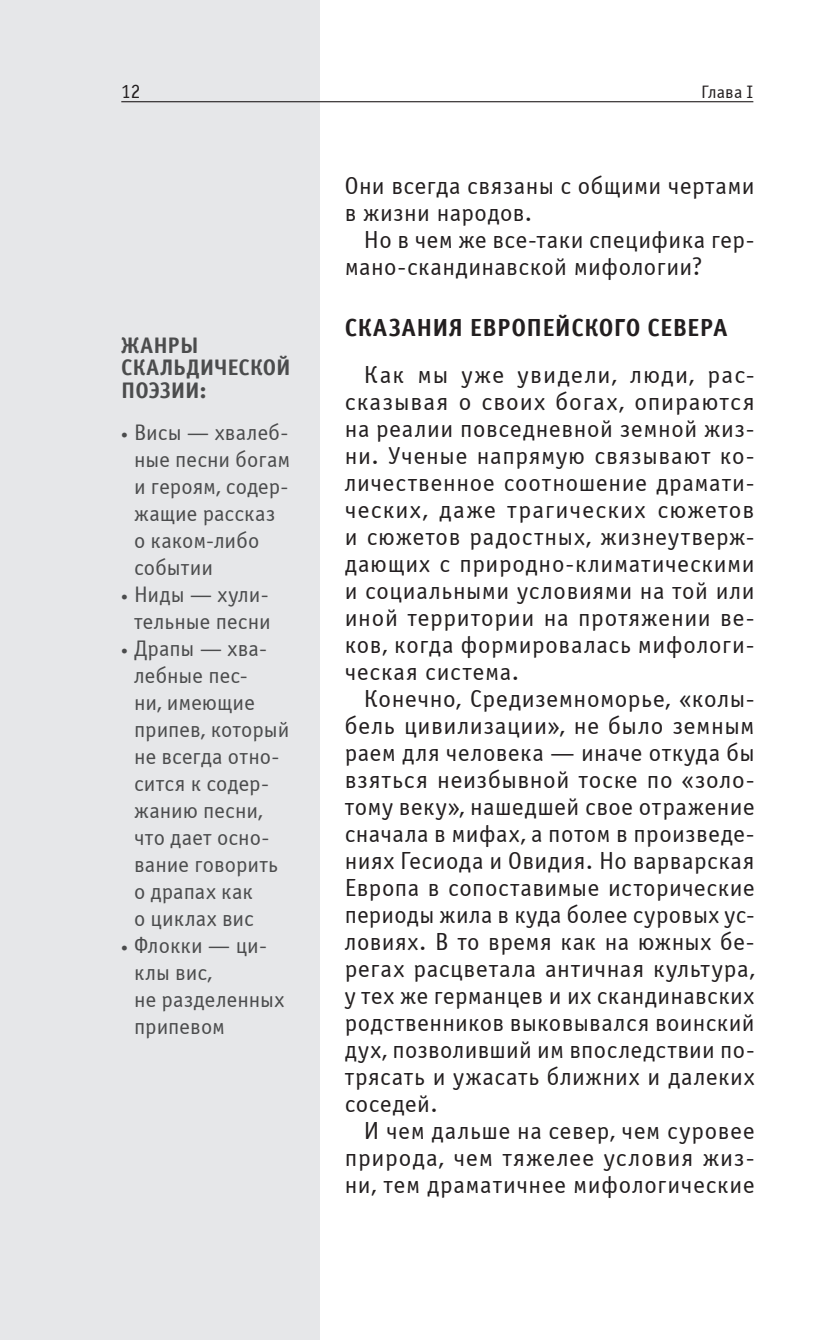
<style>
.page{position:relative;width:830px;height:1340px;background:#fff}
.page>*{position:absolute;margin:0;border:0;box-sizing:border-box;transform-origin:0 0}
.t1{font:24.75px/27px "Officina Sans C";letter-spacing:.025em;color:#231f20;text-align:justify}
.t2{font:700 24.75px "Officina Sans C";letter-spacing:.015em;color:#231f20}
.t3{font:22.5px "Officina Sans C";letter-spacing:.005em;color:#4b4c4d}
.t4{font:700 22.5px/22.5px "Officina Sans C";color:#4b4c4d}
.t5{font:20.25px "Officina Sans C";color:#231f20;scale:.95 1}
.t6{font:18px "Officina Sans C";letter-spacing:.01em;color:#231f20}
.s1{font-size:13.5px}
</style>
<div class="page">
<div style="left:0;top:0;width:319px;height:1339px;background:#e6e7e9"></div>
<hr style="left:121px;top:101px;width:632px;height:1px;background:#231f20">
<p class="t5" style="left:121px;top:81px;width:22px">12</p>
<p class="t6" style="left:700px;top:82px;width:54px">Глава I</p>
<p class="t4" style="left:121px;top:334px;width:171px">ЖАНРЫ<br>СКАЛЬДИЧЕСКОЙ<br>ПОЭЗИИ:</p>
<p class="t3" style="left:121px;top:420px;width:168px"><span class="s1">ð</span> Висы — хвалеб-</p>
<p class="t3" style="left:134px;top:447px;width:158px">ные песни богам</p>
<p class="t3" style="left:134px;top:474px;width:156px">и героям, содер-</p>
<p class="t3" style="left:134px;top:501px;width:143px">жащие рассказ</p>
<p class="t3" style="left:134px;top:528px;width:127px">о каком-либо</p>
<p class="t3" style="left:134px;top:555px;width:80px">событии</p>
<p class="t3" style="left:121px;top:582px;width:149px"><span class="s1">ð</span> Ниды — хули-</p>
<p class="t3" style="left:134px;top:609px;width:138px">тельные песни</p>
<p class="t3" style="left:121px;top:636px;width:147px"><span class="s1">ð</span> Драпы — хва-</p>
<p class="t3" style="left:134px;top:663px;width:115px">лебные пес-</p>
<p class="t3" style="left:134px;top:690px;width:122px">ни, имеющие</p>
<p class="t3" style="left:134px;top:717px;width:157px">припев, который</p>
<p class="t3" style="left:134px;top:744px;width:147px">не всегда отно-</p>
<p class="t3" style="left:134px;top:771px;width:136px">сится к содер-</p>
<p class="t3" style="left:134px;top:798px;width:130px">жанию песни,</p>
<p class="t3" style="left:134px;top:825px;width:137px">что дает осно-</p>
<p class="t3" style="left:134px;top:852px;width:145px">вание говорить</p>
<p class="t3" style="left:134px;top:879px;width:120px">о драпах как</p>
<p class="t3" style="left:134px;top:906px;width:121px">о циклах вис</p>
<p class="t3" style="left:121px;top:933px;width:147px"><span class="s1">ð</span> Флокки — ци-</p>
<p class="t3" style="left:134px;top:960px;width:79px">клы вис,</p>
<p class="t3" style="left:134px;top:987px;width:152px">не разделенных</p>
<p class="t3" style="left:134px;top:1014px;width:92px">припевом</p>
<p class="t1" style="left:344px;top:173px;width:411px">Они всегда связаны с общими чертами в жизни народов.</p>
<p class="t1" style="left:344px;top:227px;width:411px;text-indent:19px">Но в чем же все-таки специфика гер&shy;мано-скандинавской мифологии?</p>
<p class="t2" style="left:344px;top:314px;width:384px">СКАЗАНИЯ ЕВРОПЕЙСКОГО СЕВЕРА</p>
<p class="t1" style="left:344px;top:362px;width:411px;text-indent:19px">Как мы уже увидели, люди, рас&shy;сказывая о своих богах, опираются на реалии повседневной земной жиз&shy;ни. Ученые напрямую связывают ко&shy;личественное соотношение драмати&shy;ческих, даже трагических сюжетов и сюжетов радостных, жизнеутверж&shy;дающих с природно-климатическими и социальными условиями на той или иной территории на протяжении ве&shy;ков, когда формировалась мифологи&shy;ческая система.</p>
<p class="t1" style="left:344px;top:686px;width:411px;text-indent:19px">Конечно, Средиземноморье, «колы&shy;бель цивилизации», не было земным раем для человека — иначе откуда бы взяться неизбывной тоске по «золо&shy;тому веку», нашедшей свое отражение сначала в мифах, а потом в произведе&shy;ниях Гесиода и Овидия. Но варварская Европа в сопоставимые исторические периоды жила в куда более суровых ус&shy;ловиях. В то время как на южных бе&shy;регах расцветала античная культура, у тех же германцев и их скандинавских родственников выковывался воинский дух, позволивший им впоследствии по&shy;трясать и ужасать ближних и далеких соседей.</p>
<p class="t1" style="left:344px;top:1118px;width:411px;text-indent:19px">И чем дальше на север, чем суровее природа, чем тяжелее условия жиз&shy;ни, тем драматичнее мифологические</p>
</div>
